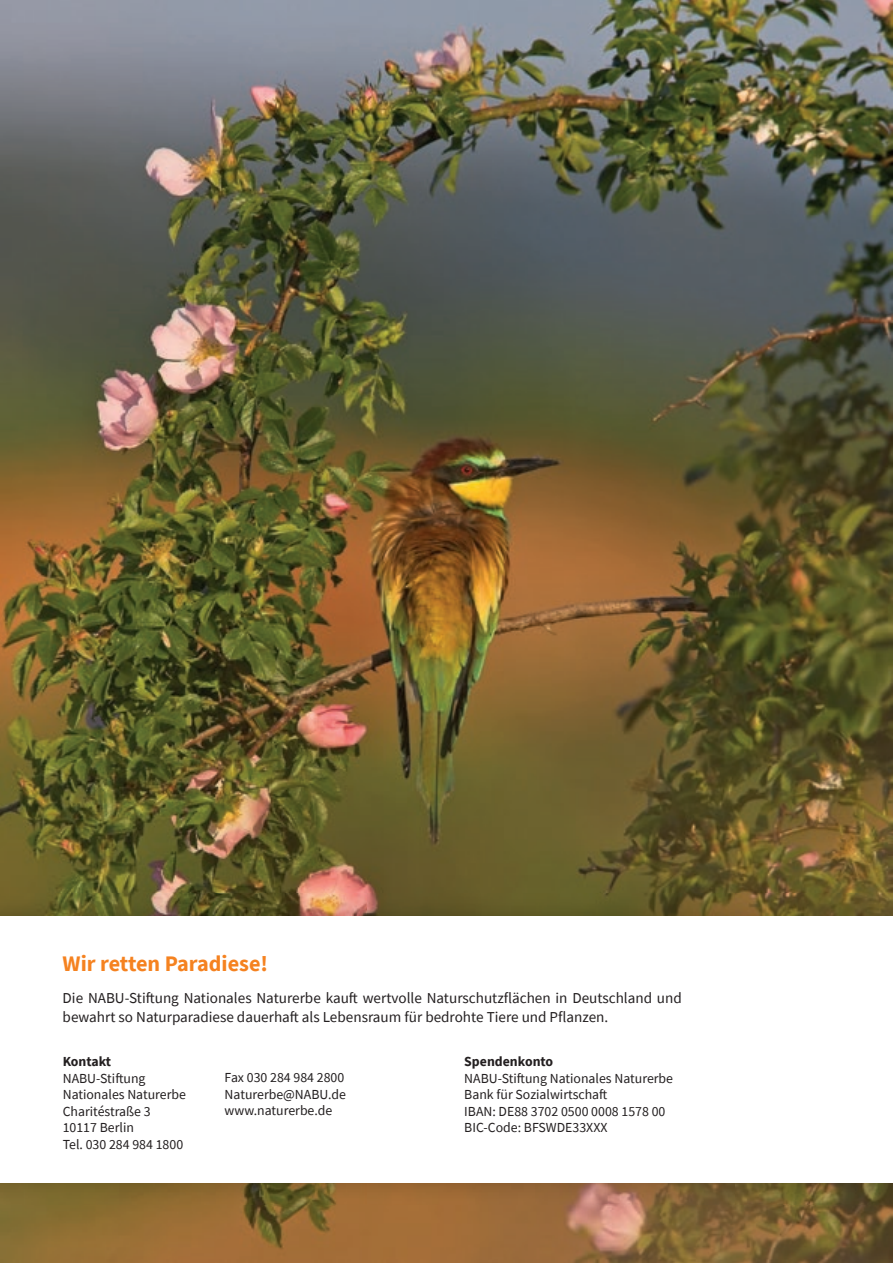
<style>
.page{position:relative;width:893px;height:1263px;background:#fff}
.page>*{position:absolute;margin:0;border:0;box-sizing:border-box;transform-origin:0 0}
.t1{font:700 22.2px "Source Sans Pro";color:#f58220}
.t2{font:15.15px/18.1px "Source Sans Pro";color:#231f20}
.t3{font:13.8px/16.5px "Source Sans Pro";color:#231f20}
.t4{font:700 13.8px "Source Sans Pro";color:#231f20}
</style>
<div class="page">
<img style="left:0;top:0;width:893px;height:1263px">
<img style="left:0;top:893px;width:893px;height:312px">
<div style="left:0;top:916px;width:893px;height:266px;background:#fff"></div>
<h1 class="t1" style="left:63px;top:949px;width:207px">Wir retten Paradiese!</h1>
<p class="t2" style="left:63px;top:989px;width:621px">Die NABU-Stiftung Nationales Naturerbe kauft wertvolle Naturschutzflächen in Deutschland und bewahrt so Naturparadiese dauerhaft als Lebensraum für bedrohte Tiere und Pflanzen.</p>
<p class="t4" style="left:63px;top:1052px;width:50px">Kontakt</p>
<p class="t3" style="left:63px;top:1070px;width:125px">NABU-Stiftung<br>Nationales Naturerbe<br>Charitéstraße 3<br>10117 Berlin<br>Tel. 030 284 984 1800</p>
<p class="t3" style="left:225px;top:1069px;width:123px">Fax 030 284 984 2800<br>Naturerbe@NABU.de www.naturerbe.de</p>
<p class="t4" style="left:464px;top:1052px;width:90px">Spendenkonto</p>
<p class="t3" style="left:464px;top:1070px;width:210px">NABU-Stiftung Nationales Naturerbe<br>Bank für Sozialwirtschaft<br>IBAN: DE88 3702 0500 0008 1578 00<br>BIC-Code: BFSWDE33XXX</p>
</div>
